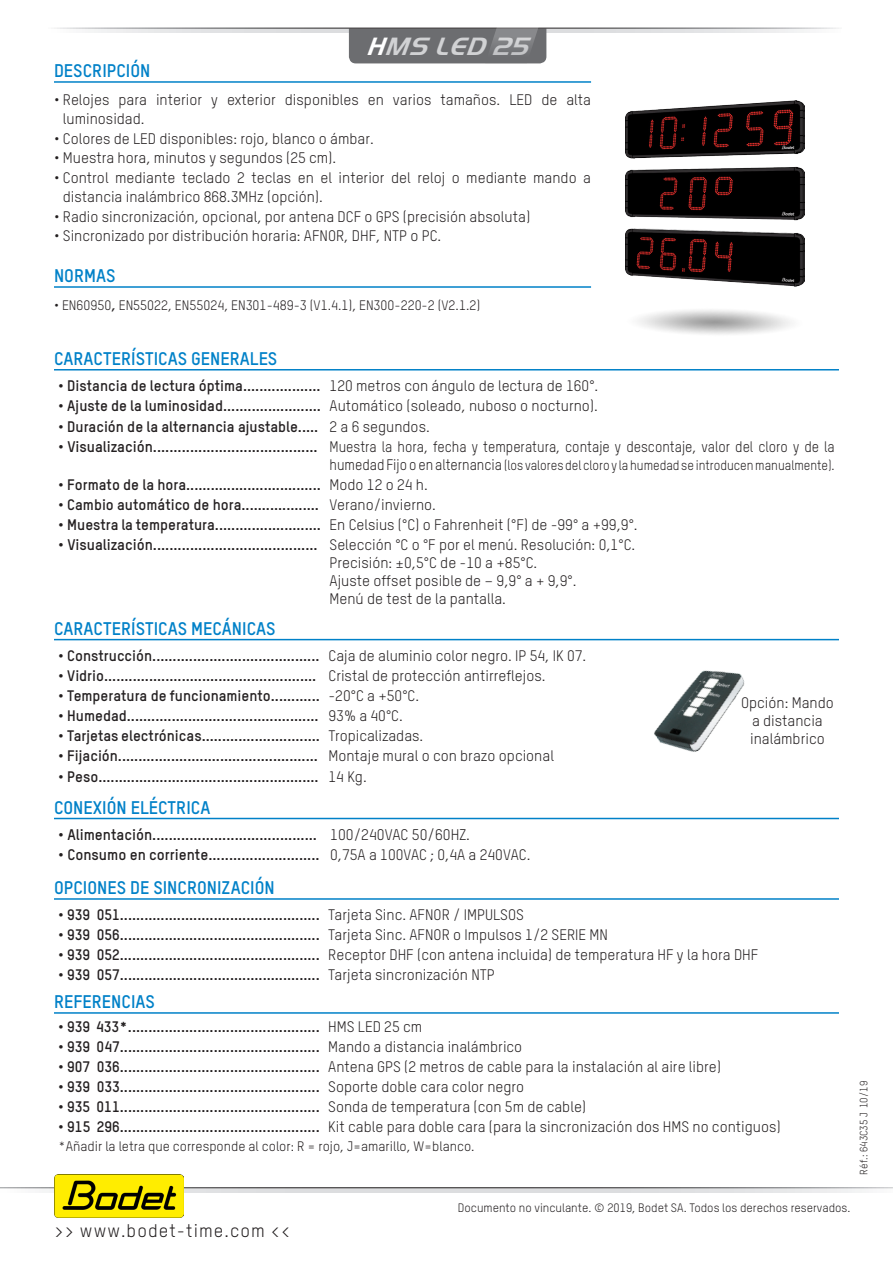
<style>
.page{position:relative;width:893px;height:1263px;background:#fff}
.page>*{position:absolute;margin:0;border:0;box-sizing:border-box;transform-origin:0 0}
.t1{font:italic 700 25.8px "Handel Got D";color:#d1d2d4}
.Titre{font:700 18px "TSTARPRO";color:#0081c8}
.t2{font:18px "TSTARPRO";letter-spacing:.06em;color:#231f20}
.t3{font:700 15.15px "TSTARPRO";color:#231f20}
.t4{font:700 15px "TSTARPRO";color:#231f20}
.t5{font:15px/18px "TSTARPRO";color:#231f20}
.t6{font:15px "TSTARPRO";color:#231f20;scale:.92 1}
.t7{font:13.5px "TSTARPRO";color:#231f20}
.t8{font:13.5px "TSTARPRO";color:#231f20;scale:.92 1}
.t9{font:12px "TSTARPRO";color:#231f20}
.t10{font:10.5px "TSTARPRO";color:#231f20}
.s1{color:#fff}
.s2{font-weight:700}
.s3{font-weight:400}
.s4{font-weight:700;font-size:15.15px}
.s5{font-size:15px}
.s6{font-weight:400;font-size:15px}
</style>
<div class="page">
<svg style="left:88px;top:29px;width:719px;height:4px"></svg>
<svg style="left:349px;top:27px;width:197px;height:36px"></svg>
<svg style="left:0;top:1188px;width:893px;height:4px"></svg>
<img style="left:54px;top:1175px;width:129px;height:43px">
<img style="left:626px;top:100px;width:178px;height:235px">
<hr style="left:54px;top:81px;width:537px;height:2px;background:#0081c8">
<hr style="left:54px;top:286px;width:537px;height:2px;background:#0081c8">
<hr style="left:54px;top:369px;width:785px;height:1px;background:#0081c8">
<hr style="left:54px;top:639px;width:785px;height:1px;background:#0081c8">
<hr style="left:54px;top:818px;width:785px;height:1px;background:#0081c8">
<hr style="left:54px;top:898px;width:785px;height:2px;background:#0081c8">
<hr style="left:54px;top:1012px;width:785px;height:2px;background:#0081c8">
<img style="left:654px;top:670px;width:91px;height:82px">
<h1 class="t1" style="left:366px;top:30px;width:174px"><span class="s1">H</span>MSLED25</h1>
<p class="Titre" style="left:54px;top:59px;width:98px">DESCRIPCIÓN</p>
<p class="t5" style="left:63px;top:90px;width:530px;line-height:19.5px;text-indent:-9px">• Relojes para interior y exterior disponibles en varios tamaños. LED de alta luminosidad.</p>
<p class="t5" style="left:54px;top:129px;width:321px">• Colores de LED disponibles: rojo, blanco o ámbar.</p>
<p class="t5" style="left:54px;top:149px;width:284px">• Muestra hora, minutos y segundos (25 cm).</p>
<p class="t5" style="left:63px;top:168px;width:530px;line-height:19.5px;text-indent:-9px">• Control mediante teclado 2 teclas en el interior del reloj o mediante mando a distancia inalámbrico 868.3MHz (opción).</p>
<p class="t5" style="left:54px;top:207px;width:478px">• Radio sincronización, opcional, por antena DCF o GPS (precisión absoluta)</p>
<p class="t5" style="left:54px;top:227px;width:389px">• Sincronizado por distribución horaria: AFNOR, DHF, NTP o PC.</p>
<p class="Titre" style="left:54px;top:264px;width:63px">NORMAS</p>
<p class="t7" style="left:54px;top:297px;width:428px">• EN60950<span class="s2">,</span> EN55022, EN55024, EN301-489-3 (V1.4.1), EN300-220-2 (V2.1.2)</p>
<p class="Titre" style="left:54px;top:347px;width:225px">CARACTERÍSTICAS GENERALES</p>
<p class="t4" style="left:58px;top:376px;width:542px">• Distancia de lectura óptima................... <span class="s3">120 metros con ángulo de lectura de 160°.</span></p>
<p class="t4" style="left:58px;top:397px;width:541px">• Ajuste de la luminosidad........................ <span class="s3">Automático (soleado, nuboso o nocturno).</span></p>
<p class="t4" style="left:58px;top:417px;width:373px">• Duración de la alternancia ajustable..... <span class="s3">2 a 6 segundos.</span></p>
<p class="t6" style="left:58px;top:437px;width:845px"><span class="s4">• Visualización........................................</span> Muestra la hora, fecha y temperatura, contaje y descontaje, valor del cloro y de la</p>
<p class="t8" style="left:330px;top:457px;width:551px"><span class="s5">humedad Fijo o en alternancia</span> (los valores del cloro y la humedad se introducen manualmente).</p>
<p class="t4" style="left:58px;top:475px;width:371px">• Formato de la hora................................. <span class="s3">Modo 12 o 24 h.</span></p>
<p class="t4" style="left:58px;top:495px;width:379px">• Cambio automático de hora................... <span class="s3">Verano/invierno.</span></p>
<p class="t4" style="left:58px;top:515px;width:581px">• Muestra la temperatura.......................... <span class="s3">En Celsius (°C) o Fahrenheit (°F) de -99° a +99,9°.</span></p>
<p class="t3" style="left:58px;top:535px;width:578px">• Visualización........................................ <span class="s6">Selección °C o °F por el menú. Resolución: 0,1°C.</span></p>
<p class="t5" style="left:330px;top:554px;width:249px">Precisión: ±0,5°C de -10 a +85°C.<br>Ajuste offset posible de – 9,9° a + 9,9°.<br>Menú de test de la pantalla.</p>
<p class="Titre" style="left:54px;top:617px;width:223px">CARACTERÍSTICAS MECÁNICAS</p>
<p class="t4" style="left:58px;top:646px;width:530px">• Construcción......................................... <span class="s3">Caja de aluminio color negro. IP 54, IK 07.</span></p>
<p class="t4" style="left:58px;top:666px;width:489px">• Vidrio.................................................... <span class="s3">Cristal de protección antirreflejos.</span></p>
<p class="t4" style="left:58px;top:686px;width:362px">• Temperatura de funcionamiento............ <span class="s3">-20°C a +50°C.</span></p>
<p class="t4" style="left:58px;top:706px;width:346px">• Humedad............................................... <span class="s3">93% a 40°C.</span></p>
<p class="t4" style="left:58px;top:726px;width:367px">• Tarjetas electrónicas............................. <span class="s3">Tropicalizadas.</span></p>
<p class="t4" style="left:58px;top:747px;width:497px">• Fijación................................................. <span class="s3">Montaje mural o con brazo opcional</span></p>
<p class="t4" style="left:58px;top:767px;width:310px">• Peso...................................................... <span class="s3">14 Kg.</span></p>
<p class="Titre" style="left:54px;top:796px;width:158px">CONEXIÓN ELÉCTRICA</p>
<p class="t3" style="left:58px;top:825px;width:413px">• Alimentación........................................ <span class="s3">100/240VAC 50/60HZ.</span></p>
<p class="t3" style="left:58px;top:845px;width:474px">• Consumo en corriente........................... <span class="s6">0,75A a 100VAC ; 0,4A a 240VAC.</span></p>
<p class="Titre" style="left:54px;top:876px;width:222px">OPCIONES DE SINCRONIZACIÓN</p>
<p class="t4" style="left:58px;top:905px;width:467px">• 939 051................................................. <span class="s3">Tarjeta Sinc. AFNOR / IMPULSOS</span></p>
<p class="t4" style="left:58px;top:925px;width:551px">• 939 056................................................. <span class="s3">Tarjeta Sinc. AFNOR o Impulsos 1/2 SERIE MN</span></p>
<p class="t4" style="left:58px;top:945px;width:702px">• 939 052................................................. <span class="s3">Receptor DHF (con antena incluida) de temperatura HF y la hora DHF</span></p>
<p class="t4" style="left:58px;top:965px;width:438px">• 939 057................................................. <span class="s3">Tarjeta sincronización NTP</span></p>
<p class="Titre" style="left:54px;top:990px;width:103px">REFERENCIAS</p>
<p class="t4" style="left:58px;top:1017px;width:365px">• 939 433*............................................... <span class="s3">HMS LED 25 cm</span></p>
<p class="t4" style="left:58px;top:1037px;width:466px">• 939 047................................................. <span class="s3">Mando a distancia inalámbrico</span></p>
<p class="t4" style="left:58px;top:1057px;width:664px">• 907 036................................................. <span class="s3">Antena GPS (2 metros de cable para la instalación al aire libre)</span></p>
<p class="t4" style="left:58px;top:1077px;width:467px">• 939 033................................................. <span class="s3">Soporte doble cara color negro</span></p>
<p class="t4" style="left:58px;top:1097px;width:529px">• 935 011................................................. <span class="s3">Sonda de temperatura (con 5m de cable)</span></p>
<p class="t5" style="left:58px;top:1117px;width:724px"><span class="s2">• 915 296.................................................</span> Kit cable para doble cara (para la sincronización dos HMS no contiguos)</p>
<p class="t7" style="left:58px;top:1138px;width:418px">*Añadir la letra que corresponde al color: R = rojo, J=amarillo, W=blanco.</p>
<p class="t5" style="left:741px;top:694px;width:94px">Opción: Mando</p>
<p class="t5" style="left:750px;top:712px;width:76px">a distancia inalámbrico</p>
<p class="t10" style="left:857px;top:1174px;width:95px;rotate:-90deg">Réf.: 643C35 J 10/19</p>
<p class="t2" style="left:55px;top:1220px;width:237px">&gt;&gt; www.bodet-time.com &lt;&lt;</p>
<p class="t9" style="left:458px;top:1201px;width:394px">Documento no vinculante. © 2019, Bodet SA. Todos los derechos reservados.</p>
</div>
